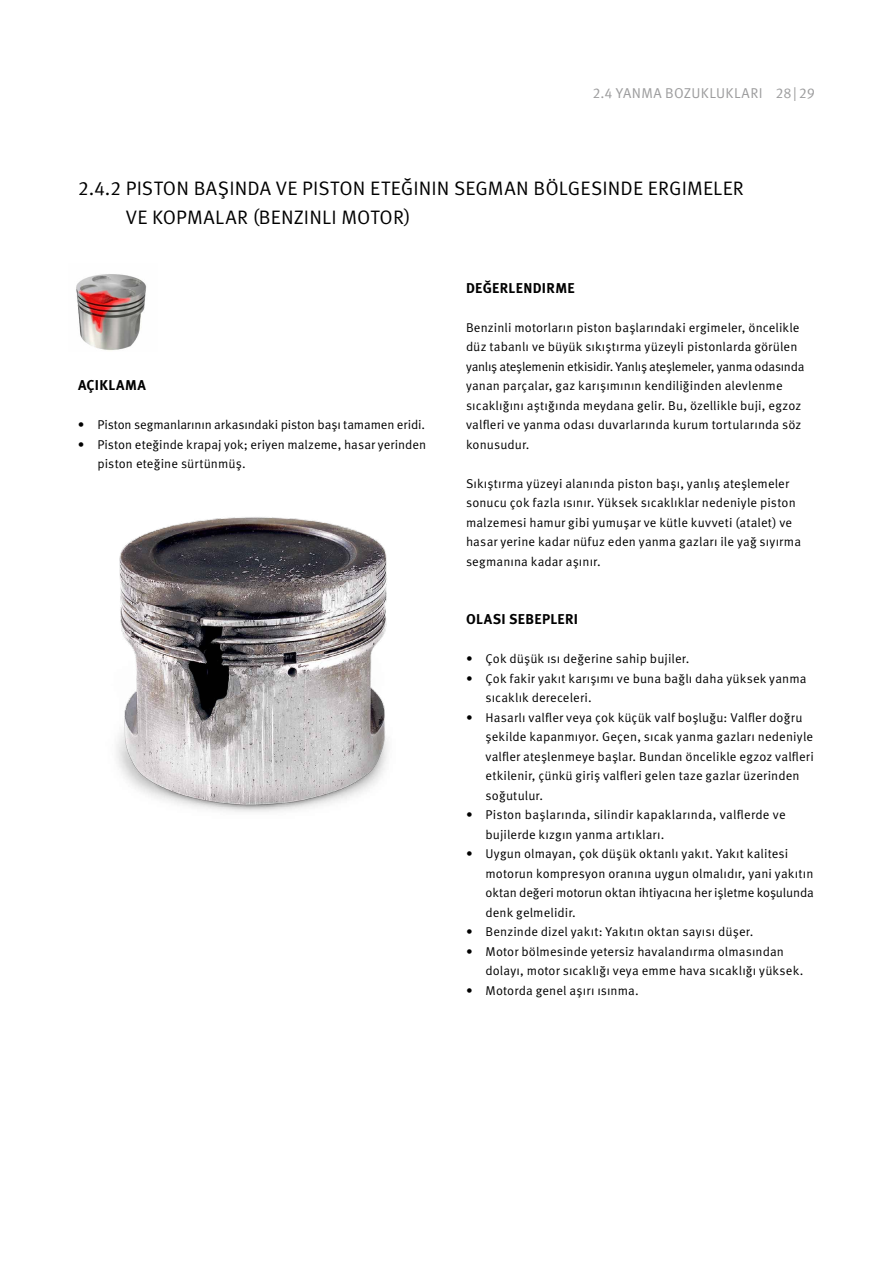
<style>
.page{position:relative;width:893px;height:1263px;background:#fff}
.page>*{position:absolute;margin:0;border:0;box-sizing:border-box;transform-origin:0 0}
.t1{font:19.5px/29.2px "Meta Pro";letter-spacing:.01em;color:#000}
.t2{font:700 14.25px "Meta Pro";letter-spacing:.025em;color:#000}
.t3{font:14.25px "Meta Pro";letter-spacing:.025em;color:#9c9c9d}
.t4{font:12.75px/19.5px "Meta Pro";letter-spacing:.005em;color:#000}
.t5{font:12.75px "Meta Pro";letter-spacing:-.015em;color:#000}
</style>
<div class="page">
<img style="left:116px;top:517px;width:272px;height:295px">
<img style="left:76px;top:274px;width:71px;height:77px">
<p class="t3" style="left:592px;top:84px;width:224px">2.4 YANMA BOZUKLUKLARI 28|29</p>
<h1 class="t1" style="left:126px;top:174px;width:619px;text-indent:-48px">2.4.2 PISTON BAŞINDA VE PISTON ETEĞININ SEGMAN BÖLGESINDE ERGIMELER<br>VE KOPMALAR (BENZINLI MOTOR)</h1>
<p class="t2" style="left:78px;top:374px;width:69px">AÇIKLAMA</p>
<p class="t5" style="left:78px;top:417px;width:349px">• Piston segmanlarının arkasındaki piston başı tamamen eridi.</p>
<p class="t4" style="left:97px;top:434px;width:330px;text-indent:-19px">• Piston eteğinde krapaj yok; eriyen malzeme, hasar yerinden piston eteğine sürtünmüş.</p>
<p class="t2" style="left:466px;top:276px;width:110px">DEĞERLENDIRME</p>
<p class="t4" style="left:466px;top:317px;width:340px">Benzinli motorların piston başlarındaki ergimeler, öncelikle düz tabanlı ve büyük sıkıştırma yüzeyli pistonlarda görülen yanlış ateşlemenin etkisidir. Yanlış ateşlemeler, yanma odasında yanan parçalar, gaz karışımının kendiliğinden alevlenme sıcaklığını aştığında meydana gelir. Bu, özellikle buji, egzoz valfleri ve yanma odası duvarlarında kurum tortularında söz konusudur.</p>
<p class="t4" style="left:466px;top:473px;width:337px">Sıkıştırma yüzeyi alanında piston başı, yanlış ateşlemeler sonucu çok fazla ısınır. Yüksek sıcaklıklar nedeniyle piston malzemesi hamur gibi yumuşar ve kütle kuvveti (atalet) ve hasar yerine kadar nüfuz eden yanma gazları ile yağ sıyırma segmanına kadar aşınır.</p>
<p class="t2" style="left:466px;top:608px;width:114px">OLASI SEBEPLERI</p>
<p class="t4" style="left:466px;top:649px;width:225px">• Çok düşük ısı değerine sahip bujiler.</p>
<p class="t4" style="left:485px;top:668px;width:323px;text-indent:-19px">• Çok fakir yakıt karışımı ve buna bağlı daha yüksek yanma sıcaklık dereceleri.</p>
<p class="t4" style="left:485px;top:707px;width:330px;text-indent:-19px">• Hasarlı valfler veya çok küçük valf boşluğu: Valfler doğru şekilde kapanmıyor. Geçen, sıcak yanma gazları nedeniyle valfler ateşlenmeye başlar. Bundan öncelikle egzoz valfleri etkilenir, çünkü giriş valfleri gelen taze gazlar üzerinden soğutulur.</p>
<p class="t4" style="left:485px;top:805px;width:302px;text-indent:-19px">• Piston başlarında, silindir kapaklarında, valflerde ve bujilerde kızgın yanma artıkları.</p>
<p class="t4" style="left:485px;top:844px;width:330px;text-indent:-19px">• Uygun olmayan, çok düşük oktanlı yakıt. Yakıt kalitesi motorun kompresyon oranına uygun olmalıdır, yani yakıtın oktan değeri motorun oktan ihtiyacına her işletme koşulunda denk gelmelidir.</p>
<p class="t4" style="left:466px;top:922px;width:289px">• Benzinde dizel yakıt: Yakıtın oktan sayısı düşer.</p>
<p class="t4" style="left:485px;top:941px;width:319px;text-indent:-19px">• Motor bölmesinde yetersiz havalandırma olmasından dolayı, motor sıcaklığı veya emme hava sıcaklığı yüksek.</p>
<p class="t4" style="left:466px;top:980px;width:174px">• Motorda genel aşırı ısınma.</p>
</div>
